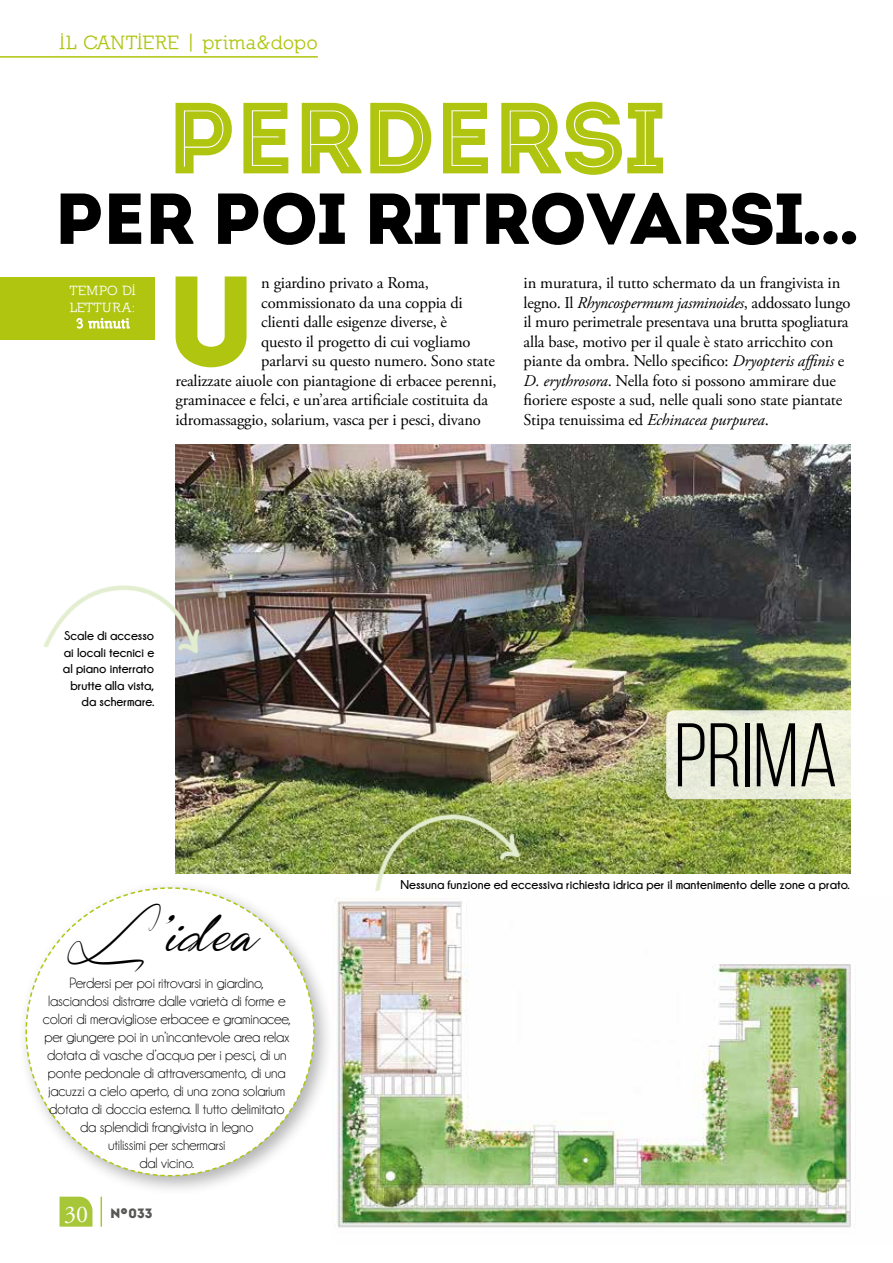
<style>
.page{position:relative;width:893px;height:1263px;background:#fff}
.page>*{position:absolute;margin:0;border:0;box-sizing:border-box;transform-origin:0 0}
.t1{font:127.95px "Intro";color:#afc50f}
.t2{font:100.8px "Intro Inline";letter-spacing:-.02em;color:#afc50f}
.t3{font:90px "Bebas Neue";color:#000}
.t4{font:72px "Intro";letter-spacing:-.02em;color:#000}
.t5{font:43.5px "Signarita Zhai";color:#000}
.t6{font:700 19.5px "Nilland";letter-spacing:.05em;color:#afc50f}
.t7{font:16.5px/19.5px "Adobe Garamond Pro";letter-spacing:-.01em;color:#000}
.t8{font:15px/18px "Champagne&Limousines";letter-spacing:-.01em;color:#000;text-align:center}
.t9{font:700 13.5px/16.2px "Nilland";letter-spacing:.06em;color:#fff;text-align:center}
.t10{font:13.5px "Intro";color:#575756}
.t11{font:700 12.75px/16.5px "Champagne&Limousines";color:#000;text-align:right}
.s1{font-style:italic}
.s2{font-family:"Adobe Garamond Pro";font-size:24px;color:#fff}
.s3{font-family:"The Bold Font"}
</style>
<div class="page">
<img style="left:176px;top:444px;width:674px;height:429px">
<svg style="left:666px;top:710px;width:185px;height:89px;background:#eaeeda"></svg>
<div style="left:0;top:277px;width:154px;height:63px;background:#afc50f"></div>
<svg style="left:76px;top:318px;width:54px;height:11px"></svg>
<img style="left:43px;top:548px;width:185px;height:141px">
<div style="left:18px;top:879px;width:317px;height:317px;background:#000;opacity:.3"></div>
<svg style="left:25px;top:886px;width:290px;height:291px"></svg>
<img style="left:352px;top:789px;width:185px;height:102px">
<img style="left:333px;top:897px;width:518px;height:331px">
<hr style="left:0;top:56px;width:318px;height:2px;background:#afc50f">
<svg style="left:60px;top:1197px;width:32px;height:30px"></svg>
<hr style="left:101px;top:1197px;width:1px;height:30px;background:#a7c738">
<p class="t6" style="left:60px;top:31px;width:260px">IL CANTIERE | prima&amp;dopo</p>
<h2 class="t2" style="left:167px;top:78px;width:501px">PERDERSI</h2>
<h3 class="t4" style="left:54px;top:176px;width:807px">PER POI RITROVARSI…</h3>
<h1 class="t1" style="left:165px;top:245px;width:94px">U</h1>
<p class="t7" style="left:261px;top:274px;width:169px">n giardino privato a Roma,</p>
<p class="t7" style="left:524px;top:274px;width:328px">in muratura, il tutto schermato da un frangivista in legno. Il <span class="s1">Rhyncospermum jasminoides</span>, addossato lungo il muro perimetrale presentava una brutta spogliatura alla base, motivo per il quale è stato arricchito con piante da ombra. Nello specifico: <span class="s1">Dryopteris affinis</span> e <span class="s1">D. erythrosora</span>. Nella foto si possono ammirare due fioriere esposte a sud, nelle quali sono state piantate Stipa tenuissima ed <span class="s1">Echinacea purpurea</span>.</p>
<p class="t9" style="left:70px;top:283px;width:67px">TEMPO DI<br>LETTURA:<br>3 minuti</p>
<p class="t7" style="left:261px;top:293px;width:203px">commissionato da una coppia di</p>
<p class="t7" style="left:261px;top:313px;width:187px">clienti dalle esigenze diverse, è</p>
<p class="t7" style="left:261px;top:332px;width:211px">questo il progetto di cui vogliamo</p>
<p class="t7" style="left:261px;top:352px;width:235px">parlarvi su questo numero. Sono state</p>
<p class="t7" style="left:176px;top:371px;width:323px">realizzate aiuole con piantagione di erbacee perenni,</p>
<p class="t7" style="left:176px;top:391px;width:314px">graminacee e felci, e un’area artificiale costituita da</p>
<p class="t7" style="left:176px;top:410px;width:307px">idromassaggio, solarium, vasca per i pesci, divano</p>
<p class="t11" style="left:63px;top:628px;width:93px">Scale di accesso ai locali tecnici e al piano interrato brutte alla vista, da schermare.</p>
<h3 class="t5" style="left:63px;top:924px;width:199px">L’idea</h3>
<p class="t8" style="left:43px;top:974px;width:250px">Perdersi per poi ritrovarsi in giardino, lasciandosi distrarre dalle varietà di forme e colori di meravigliose erbacee e graminacee, per giungere poi in un’incantevole area relax dotata di vasche d’acqua per i pesci, di un ponte pedonale di attraversamento, di una jacuzzi a cielo aperto, di una zona solarium dotata di doccia esterna. Il tutto delimitato da splendidi frangivista in legno<br>utilissimi per schermarsi<br>dal vicino.</p>
<p class="t10" style="left:64px;top:1205px;width:90px"><span class="s2">30</span> N<span class="s3">°</span>033</p>
<h3 class="t3" style="left:674px;top:707px;width:165px">PRIMA</h3>
<p class="t11" style="left:400px;top:876px;width:451px">Nessuna funzione ed eccessiva richiesta idrica per il mantenimento delle zone a prato.</p>
</div>
